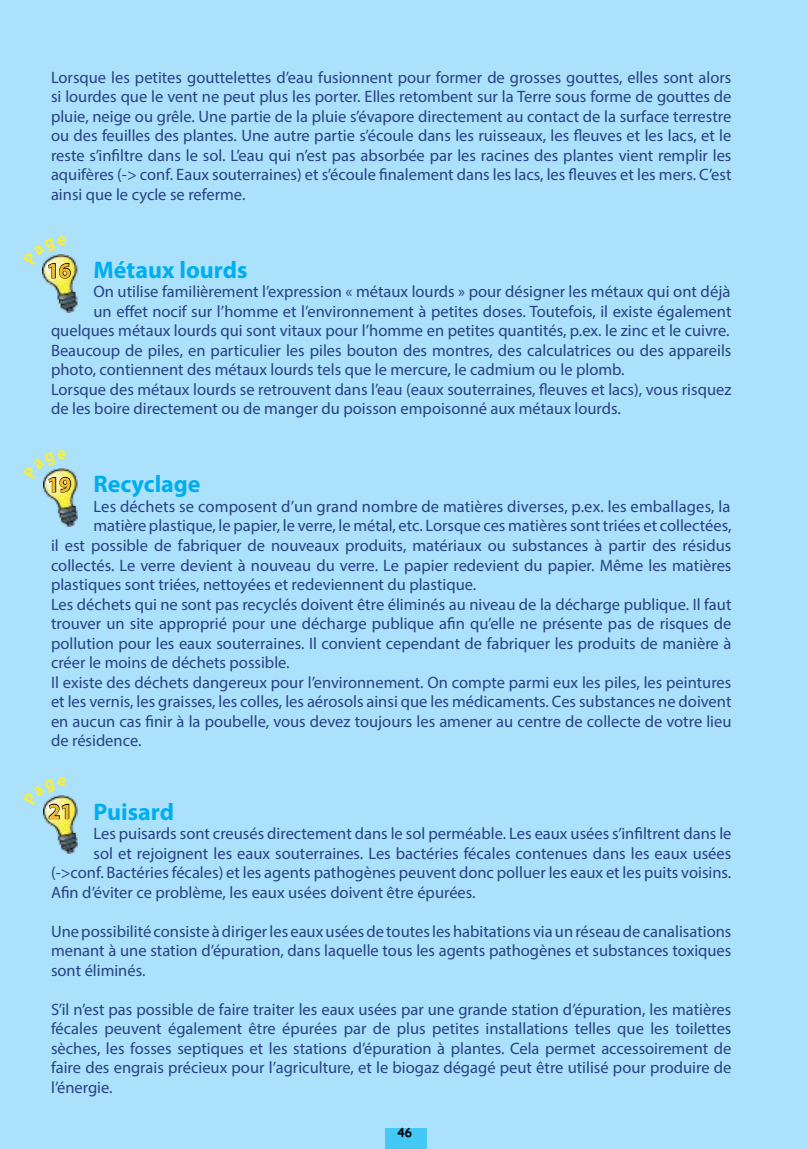
<style>
.page{position:relative;width:808px;height:1149px;background:#fff}
.page>*{position:absolute;margin:0;border:0;box-sizing:border-box;transform-origin:0 0}
.t1{font:700 24px "Myriad Pro";color:#00aeef}
.t2{font:700 21.6px "Myriad Pro";color:#efba2d}
.t3{font:16.5px/19.5px "Myriad Pro";color:#274185;text-align:justify}
.t4{font:700 12px "Comic Sans MS";color:#000}
</style>
<div class="page">
<div style="left:0;top:0;width:808px;height:1148px;background:#abe1fa"></div>
<div style="left:385px;top:1128px;width:42px;height:20px;background:#44c8f5"></div>
<img style="left:44px;top:256px;width:34px;height:56px">
<img style="left:45px;top:471px;width:33px;height:55px">
<img style="left:44px;top:797px;width:34px;height:56px">
<svg style="left:42px;top:254px;width:29px;height:25px"></svg>
<svg style="left:43px;top:468px;width:29px;height:25px"></svg>
<svg style="left:43px;top:795px;width:27px;height:24px"></svg>
<p class="t3" style="left:51px;top:67px;width:682px">Lorsque les petites gouttelettes d’eau fusionnent pour former de grosses gouttes, elles sont alors si lourdes que le vent ne peut plus les porter. Elles retombent sur la Terre sous forme de gouttes de pluie, neige ou grêle. Une partie de la pluie s’évapore directement au contact de la surface terrestre ou des feuilles des plantes. Une autre partie s’écoule dans les ruisseaux, les fleuves et les lacs, et le reste s’infiltre dans le sol. L’eau qui n’est pas absorbée par les racines des plantes vient remplir les aquifères (-&gt; conf. Eaux souterraines) et s’écoule finalement dans les lacs, les fleuves et les mers. C’est ainsi que le cycle se referme.</p>
<h1 class="t1" style="left:94px;top:254px;width:155px">Métaux lourds</h1>
<p class="t3" style="left:94px;top:281px;width:638px">On utilise familièrement l’expression « métaux lourds » pour désigner les métaux qui ont déjà</p>
<p class="t3" style="left:94px;top:301px;width:639px">un effet nocif sur l’homme et l’environnement à petites doses. Toutefois, il existe également</p>
<p class="t3" style="left:51px;top:320px;width:680px">quelques métaux lourds qui sont vitaux pour l’homme en petites quantités, p.ex. le zinc et le cuivre.</p>
<p class="t3" style="left:51px;top:340px;width:682px">Beaucoup de piles, en particulier les piles bouton des montres, des calculatrices ou des appareils</p>
<p class="t3" style="left:51px;top:359px;width:575px">photo, contiennent des métaux lourds tels que le mercure, le cadmium ou le plomb.</p>
<p class="t3" style="left:51px;top:379px;width:682px">Lorsque des métaux lourds se retrouvent dans l’eau (eaux souterraines, fleuves et lacs), vous risquez</p>
<p class="t3" style="left:51px;top:399px;width:571px">de les boire directement ou de manger du poisson empoisonné aux métaux lourds.</p>
<h2 class="t2" style="left:47px;top:256px;width:25px">16</h2>
<h1 class="t1" style="left:94px;top:468px;width:109px">Recyclage</h1>
<p class="t3" style="left:94px;top:496px;width:638px">Les déchets se composent d’un grand nombre de matières diverses, p.ex. les emballages, la</p>
<p class="t3" style="left:94px;top:515px;width:639px">matière plastique, le papier, le verre, le métal, etc. Lorsque ces matières sont triées et collectées,</p>
<p class="t3" style="left:51px;top:535px;width:682px">il est possible de fabriquer de nouveaux produits, matériaux ou substances à partir des résidus</p>
<p class="t3" style="left:51px;top:554px;width:682px">collectés. Le verre devient à nouveau du verre. Le papier redevient du papier. Même les matières</p>
<p class="t3" style="left:51px;top:574px;width:427px">plastiques sont triées, nettoyées et redeviennent du plastique.</p>
<p class="t3" style="left:51px;top:594px;width:682px">Les déchets qui ne sont pas recyclés doivent être éliminés au niveau de la décharge publique. Il faut</p>
<p class="t3" style="left:51px;top:613px;width:682px">trouver un site approprié pour une décharge publique afin qu’elle ne présente pas de risques de</p>
<p class="t3" style="left:51px;top:633px;width:682px">pollution pour les eaux souterraines. Il convient cependant de fabriquer les produits de manière à</p>
<p class="t3" style="left:51px;top:652px;width:240px">créer le moins de déchets possible.</p>
<p class="t3" style="left:51px;top:672px;width:682px">Il existe des déchets dangereux pour l’environnement. On compte parmi eux les piles, les peintures</p>
<p class="t3" style="left:51px;top:691px;width:682px">et les vernis, les graisses, les colles, les aérosols ainsi que les médicaments. Ces substances ne doivent</p>
<p class="t3" style="left:51px;top:711px;width:682px">en aucun cas finir à la poubelle, vous devez toujours les amener au centre de collecte de votre lieu</p>
<p class="t3" style="left:51px;top:730px;width:92px">de résidence.</p>
<h2 class="t2" style="left:47px;top:470px;width:25px">19</h2>
<h1 class="t1" style="left:94px;top:795px;width:82px">Puisard</h1>
<p class="t3" style="left:94px;top:823px;width:639px">Les puisards sont creusés directement dans le sol perméable. Les eaux usées s’infiltrent dans le</p>
<p class="t3" style="left:94px;top:842px;width:639px">sol et rejoignent les eaux souterraines. Les bactéries fécales contenues dans les eaux usées</p>
<p class="t3" style="left:51px;top:862px;width:682px">(-&gt;conf. Bactéries fécales) et les agents pathogènes peuvent donc polluer les eaux et les puits voisins.</p>
<p class="t3" style="left:51px;top:881px;width:426px">Afin d’éviter ce problème, les eaux usées doivent être épurées.</p>
<p class="t3" style="left:51px;top:921px;width:682px">Une possibilité consiste à diriger les eaux usées de toutes les habitations via un réseau de canalisations menant à une station d’épuration, dans laquelle tous les agents pathogènes et substances toxiques sont éliminés.</p>
<p class="t3" style="left:51px;top:999px;width:682px">S’il n’est pas possible de faire traiter les eaux usées par une grande station d’épuration, les matières fécales peuvent également être épurées par de plus petites installations telles que les toilettes sèches, les fosses septiques et les stations d’épuration à plantes. Cela permet accessoirement de faire des engrais précieux pour l’agriculture, et le biogaz dégagé peut être utilisé pour produire de l’énergie.</p>
<h2 class="t2" style="left:48px;top:797px;width:25px">21</h2>
<p class="t4" style="left:397px;top:1123px;width:16px">46</p>
</div>
